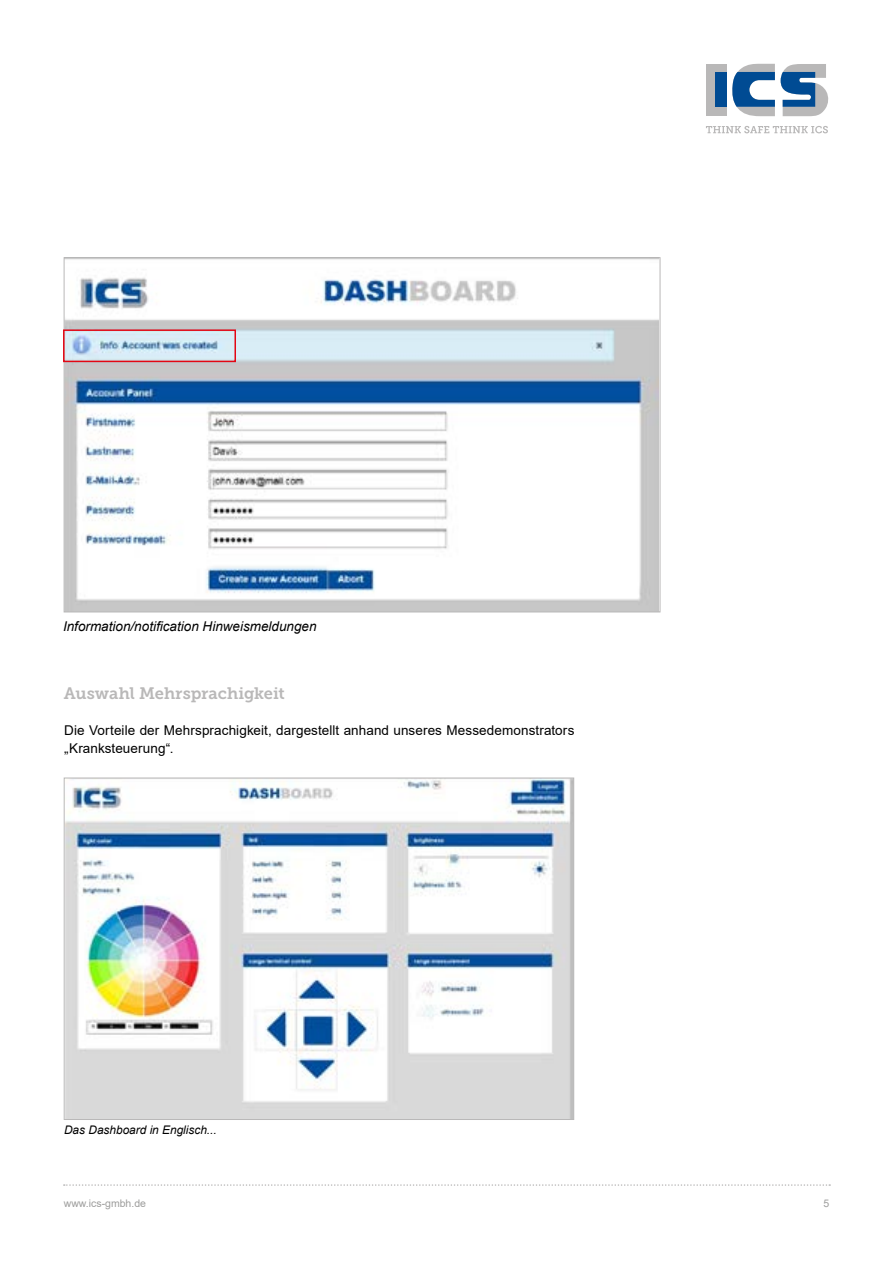
<style>
.page{position:relative;width:893px;height:1263px;background:#fff}
.page>*{position:absolute;margin:0;border:0;box-sizing:border-box;transform-origin:0 0}
.t1{font:16.5px "Museo Slab 700";letter-spacing:-.005em;color:#b9b8b8}
.t2{font:13.5px/18px "Arial";letter-spacing:.005em;color:#000}
.t3{font:italic 13.5px "Arial";color:#000}
.t4{font:italic 11.85px "Arial";color:#000}
.t5{font:10.5px "Arial";color:#9d9d9c}
</style>
<div class="page">
<div style="left:706px;top:64px;width:20px;height:51px;background:#b9b8b8"></div>
<svg style="left:732px;top:64px;width:43px;height:52px"></svg>
<div style="left:715px;top:72px;width:11px;height:35px;background:#004b93"></div>
<svg style="left:781px;top:64px;width:48px;height:52px"></svg>
<svg style="left:706px;top:126px;width:122px;height:7px"></svg>
<svg style="left:64px;top:1184px;width:766px;height:2px"></svg>
<img style="left:66px;top:259px;width:592px;height:351px">
<div style="left:63px;top:329px;width:173px;height:33px;border:2px solid #e30613"></div>
<img style="left:66px;top:780px;width:506px;height:338px">
<p class="t3" style="left:63px;top:617px;width:255px">Information/notification Hinweismeldungen</p>
<p class="t1" style="left:64px;top:684px;width:223px">Auswahl Mehrsprachigkeit</p>
<p class="t2" style="left:64px;top:721px;width:512px">Die Vorteile der Mehrsprachigkeit, dargestellt anhand unseres Messedemonstrators „Kranksteuerung“.</p>
<p class="t4" style="left:64px;top:1122px;width:154px">Das Dashboard in Englisch...</p>
<p class="t5" style="left:64px;top:1196px;width:84px">www.ics-gmbh.de</p>
<p class="t5" style="left:823px;top:1196px;width:7px">5</p>
</div>
